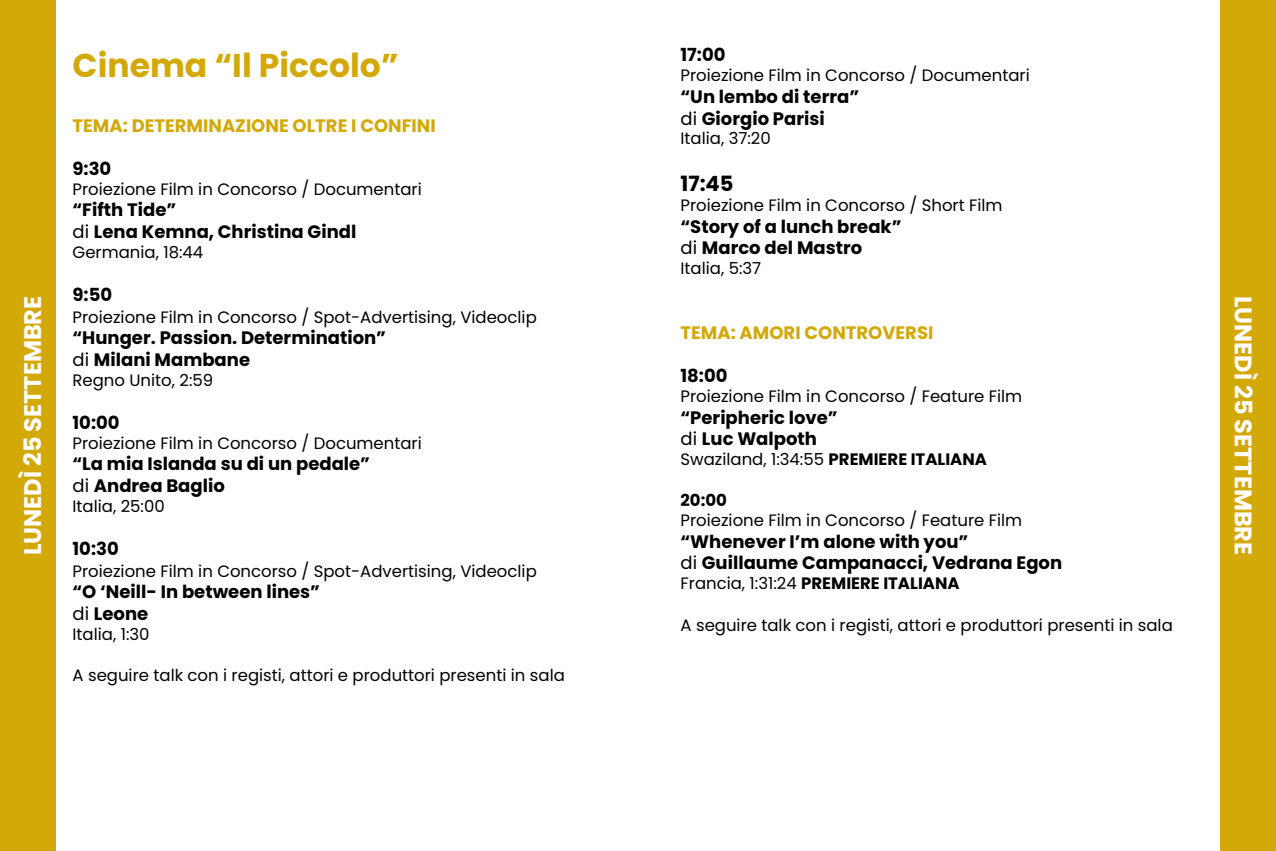
<style>
.page{position:relative;width:1276px;height:851px;background:#fff}
.page>*{position:absolute;margin:0;border:0;box-sizing:border-box;transform-origin:0 0}
.t1{font:700 33px "Poppins";color:#d3a809}
.t2{font:700 24px "Poppins";color:#fff}
.t3{font:700 21px "Poppins";color:#000}
.t4{font:700 18px/21.6px "Poppins";color:#000}
.t5{font:700 18px "Poppins";color:#d3a809}
.t6{font:16.5px "Poppins";color:#000}
.t7{font:700 16.5px "Poppins";color:#000}
.s1{font-weight:400}
.s2{font-weight:700}
</style>
<div class="page">
<div style="left:1220px;top:0;width:56px;height:850px;background:#d3a809"></div>
<div style="left:0;top:0;width:55px;height:850px;background:#d3a809"></div>
<h2 class="t2" style="left:19px;top:555px;width:260px;rotate:-90deg">LUNEDÌ 25 SETTEMBRE</h2>
<h1 class="t1" style="left:73px;top:46px;width:328px">Cinema “Il Piccolo”</h1>
<p class="t4" style="left:680px;top:44px;width:46px">17:00</p>
<p class="t6" style="left:680px;top:66px;width:351px">Proiezione Film in Concorso / Documentari</p>
<p class="t4" style="left:680px;top:86px;width:180px">“Un lembo di terra” <span class="s1">di</span> Giorgio Parisi</p>
<p class="t6" style="left:680px;top:129px;width:92px">Italia, 37:20</p>
<p class="t3" style="left:680px;top:171px;width:54px">17:45</p>
<p class="t6" style="left:680px;top:195px;width:323px">Proiezione Film in Concorso / Short Film</p>
<p class="t4" style="left:680px;top:215px;width:222px">“Story of a lunch break” <span class="s1">di</span> Marco del Mastro</p>
<p class="t6" style="left:680px;top:258px;width:82px">Italia, 5:37</p>
<p class="t5" style="left:73px;top:115px;width:365px">TEMA: DETERMINAZIONE OLTRE I CONFINI</p>
<p class="t4" style="left:73px;top:158px;width:40px">9:30</p>
<p class="t6" style="left:73px;top:179px;width:351px">Proiezione Film in Concorso / Documentari</p>
<p class="t4" style="left:73px;top:199px;width:285px">“Fifth Tide”<br><span class="s1">di</span> Lena Kemna, Christina Gindl</p>
<p class="t6" style="left:73px;top:242px;width:132px">Germania, 18:44</p>
<p class="t4" style="left:73px;top:284px;width:41px">9:50</p>
<p class="t6" style="left:73px;top:307px;width:466px">Proiezione Film in Concorso / Spot-Advertising, Videoclip</p>
<p class="t4" style="left:73px;top:327px;width:315px">“Hunger. Passion. Determination” <span class="s1">di</span> Milani Mambane</p>
<p class="t6" style="left:73px;top:370px;width:142px">Regno Unito, 2:59</p>
<p class="t4" style="left:73px;top:412px;width:49px">10:00</p>
<p class="t6" style="left:73px;top:433px;width:351px">Proiezione Film in Concorso / Documentari</p>
<p class="t4" style="left:73px;top:453px;width:299px">“La mia Islanda su di un pedale” <span class="s1">di</span> Andrea Baglio</p>
<p class="t6" style="left:73px;top:496px;width:94px">Italia, 25:00</p>
<p class="t4" style="left:73px;top:538px;width:48px">10:30</p>
<p class="t6" style="left:73px;top:561px;width:466px">Proiezione Film in Concorso / Spot-Advertising, Videoclip</p>
<p class="t4" style="left:73px;top:581px;width:249px">“O ‘Neill- In between lines” <span class="s1">di</span> Leone</p>
<p class="t6" style="left:73px;top:624px;width:79px">Italia, 1:30</p>
<p class="t6" style="left:73px;top:665px;width:494px">A seguire talk con i registi, attori e produttori presenti in sala</p>
<p class="t5" style="left:680px;top:322px;width:254px">TEMA: AMORI CONTROVERSI</p>
<p class="t4" style="left:680px;top:365px;width:49px">18:00</p>
<p class="t6" style="left:680px;top:386px;width:343px">Proiezione Film in Concorso / Feature Film</p>
<p class="t4" style="left:680px;top:406px;width:159px">“Peripheric love” <span class="s1">di</span> Luc Walpoth</p>
<p class="t6" style="left:680px;top:449px;width:308px">Swaziland, 1:34:55 <span class="s2">PREMIERE ITALIANA</span></p>
<p class="t7" style="left:680px;top:491px;width:48px">20:00</p>
<p class="t6" style="left:680px;top:510px;width:343px">Proiezione Film in Concorso / Feature Film</p>
<p class="t4" style="left:680px;top:530px;width:383px">“Whenever I’m alone with you”<br><span class="s1">di</span> Guillaume Campanacci, Vedrana Egon</p>
<p class="t7" style="left:680px;top:573px;width:281px"><span class="s1">Francia, 1:31:24</span> PREMIERE ITALIANA</p>
<p class="t6" style="left:680px;top:615px;width:494px">A seguire talk con i registi, attori e produttori presenti in sala</p>
<h2 class="t2" style="left:1257px;top:296px;width:260px;rotate:90deg">LUNEDÌ 25 SETTEMBRE</h2>
</div>
